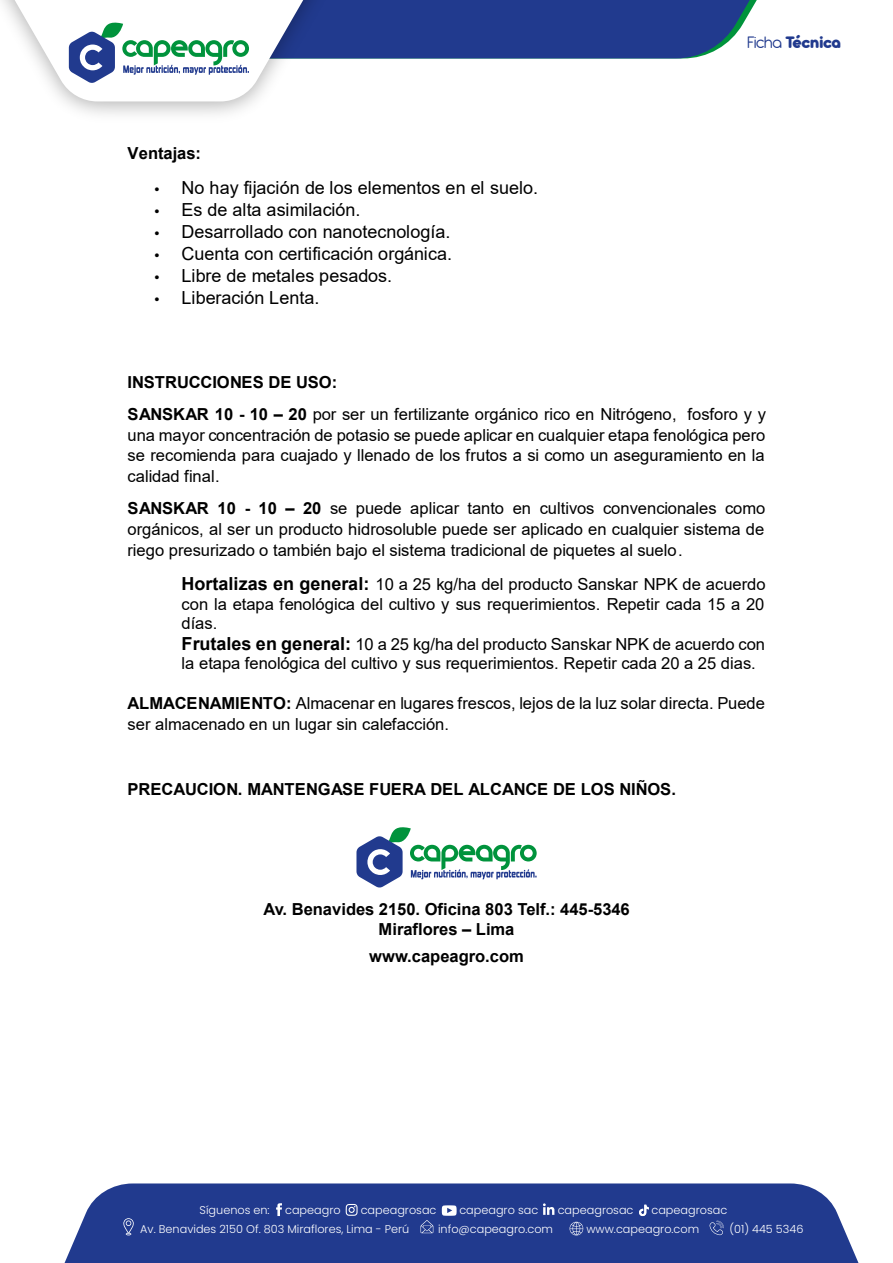
<style>
.page{position:relative;width:893px;height:1263px;background:#fff}
.page>*{position:absolute;margin:0;border:0;box-sizing:border-box;transform-origin:0 0}
.t1{font:18px "Arial";color:#000}
.t2{font:800 18px "Antipasto Pro";letter-spacing:-.025em;color:#213a8e}
.t3{font:16.5px/19.5px "Arial";color:#000}
.t4{font:700 16.5px/19.8px "Arial";color:#000;text-align:center}
.t5{font:300 11.25px "Poppins";color:#fff}
.s1{font-family:"Myriad Pro"}
.s2{font-weight:400}
.s3{font-weight:700}
.s4{font-weight:700;font-size:18px}
</style>
<div class="page">
<div style="left:65px;top:1183px;width:793px;height:80px;background:#213a8e"></div>
<svg style="left:569px;top:1222px;width:14px;height:13px"></svg>
<svg style="left:709px;top:1221px;width:15px;height:14px"></svg>
<svg style="left:123px;top:1218px;width:11px;height:17px"></svg>
<svg style="left:420px;top:1220px;width:13px;height:13px"></svg>
<svg style="left:276px;top:1203px;width:6px;height:13px"></svg>
<svg style="left:346px;top:1204px;width:11px;height:12px"></svg>
<svg style="left:543px;top:1203px;width:11px;height:12px"></svg>
<svg style="left:639px;top:1205px;width:10px;height:11px"></svg>
<svg style="left:442px;top:1205px;width:15px;height:11px"></svg>
<svg style="left:0;top:0;width:757px;height:101px"></svg>
<svg style="left:356px;top:827px;width:181px;height:61px"></svg>
<p class="t4" style="left:128px;top:143px;width:75px">Ventajas:</p>
<p class="t1" style="left:155px;top:175px;width:385px"><span class="s1">•</span> No hay fijación de los elementos en el suelo.</p>
<p class="t1" style="left:154px;top:197px;width:207px"><span class="s1">•</span> Es de alta asimilación.</p>
<p class="t1" style="left:154px;top:219px;width:298px"><span class="s1">•</span> Desarrollado con nanotecnología.</p>
<p class="t1" style="left:154px;top:241px;width:299px"><span class="s1">•</span> Cuenta con certificación orgánica.</p>
<p class="t1" style="left:154px;top:263px;width:239px"><span class="s1">•</span> Libre de metales pesados.</p>
<p class="t1" style="left:154px;top:285px;width:167px"><span class="s1">•</span> Liberación Lenta.</p>
<p class="t2" style="left:747px;top:31px;width:96px"><span class="s2">Ficha</span> Técnica</p>
<p class="t3" style="left:128px;top:366px;width:640px;line-height:32.4px"><span class="s3">INSTRUCCIONES DE USO:<br>SANSKAR 10 - 10 – 20</span> por ser un fertilizante orgánico rico en Nitrógeno, fosforo y y</p>
<p class="t3" style="left:127px;top:425px;width:639px;line-height:20.7px;text-align:justify">una mayor concentración de potasio se puede aplicar en cualquier etapa fenológica pero se recomienda para cuajado y llenado de los frutos a si como un aseguramiento en la calidad final.</p>
<p class="t3" style="left:127px;top:498px;width:639px;line-height:20.9px;text-align:justify"><span class="s3">SANSKAR 10 - 10 – 20</span> se puede aplicar tanto en cultivos convencionales como orgánicos, al ser un producto hidrosoluble puede ser aplicado en cualquier sistema de riego presurizado o también bajo el sistema tradicional de piquetes al suelo.</p>
<p class="t3" style="left:181px;top:574px;width:586px;text-align:justify"><span class="s4">Hortalizas en general:</span> 10 a 25 kg/ha del producto Sanskar NPK de acuerdo con la etapa fenológica del cultivo y sus requerimientos. Repetir cada 15 a 20 días.</p>
<p class="t3" style="left:181px;top:634px;width:585px"><span class="s4">Frutales en general:</span> 10 a 25 kg/ha del producto Sanskar NPK de acuerdo con la etapa fenológica del cultivo y sus requerimientos. Repetir cada 20 a 25 dias.</p>
<p class="t3" style="left:127px;top:693px;width:639px;line-height:21.3px"><span class="s3">ALMACENAMIENTO:</span> Almacenar en lugares frescos, lejos de la luz solar directa. Puede ser almacenado en un lugar sin calefacción.</p>
<p class="t4" style="left:127px;top:779px;width:550px">PRECAUCION. MANTENGASE FUERA DEL ALCANCE DE LOS NIÑOS.</p>
<p class="t4" style="left:263px;top:899px;width:368px">Av. Benavides 2150. Oficina 803 Telf.: 445-5346<br>Miraflores – Lima</p>
<p class="t4" style="left:369px;top:947px;width:156px">www.capeagro.com</p>
<p class="t5" style="left:200px;top:1204px;width:72px">Síguenos en:</p>
<p class="t5" style="left:285px;top:1204px;width:57px">capeagro</p>
<p class="t5" style="left:361px;top:1204px;width:77px">capeagrosac</p>
<p class="t5" style="left:459px;top:1204px;width:80px">capeagro sac</p>
<p class="t5" style="left:558px;top:1204px;width:77px">capeagrosac</p>
<p class="t5" style="left:651px;top:1204px;width:77px">capeagrosac</p>
<p class="t5" style="left:140px;top:1222px;width:271px">Av. Benavides 2150 Of. 803 Miraflores, Lima - Perú</p>
<p class="t5" style="left:438px;top:1222px;width:117px">info@capeagro.com</p>
<p class="t5" style="left:586px;top:1222px;width:114px">www.capeagro.com</p>
<p class="t5" style="left:729px;top:1222px;width:76px">(01) 445 5346</p>
</div>
